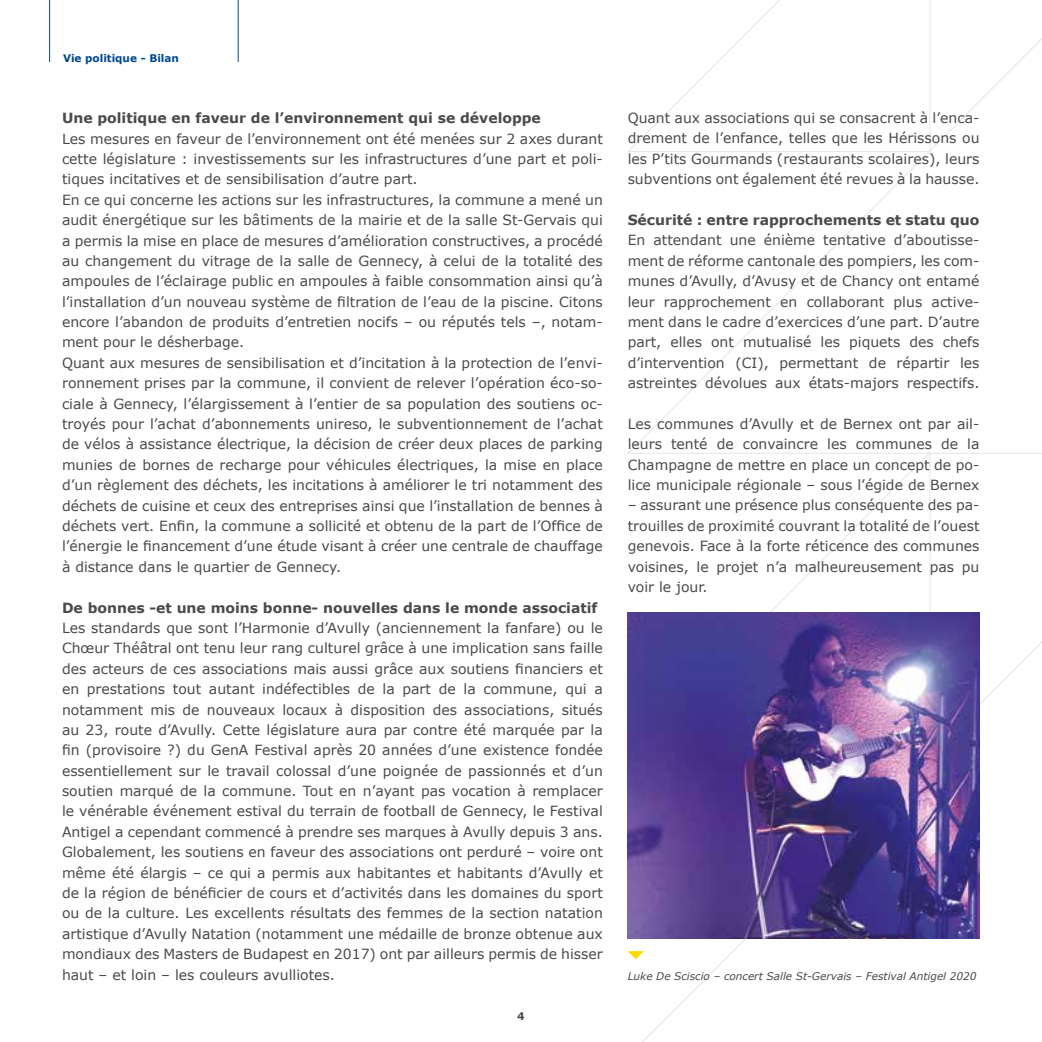
<style>
.page{position:relative;width:1042px;height:1042px;background:#fff}
.page>*{position:absolute;margin:0;border:0;box-sizing:border-box;transform-origin:0 0}
.t1{font:14px/20.3px "Verdana";color:#4a4a49;text-align:justify}
.t2{font:700 14px "Verdana";color:#4a4a49}
.t3{font:italic 10.5px "Verdana";color:#4a4a49}
.t4{font:700 10.5px "Verdana";color:#00488d}
.t5{font:700 10.5px "Verdana";color:#4a4a49}
</style>
<div class="page">
<svg style="left:630px;top:0;width:412px;height:454px"></svg>
<svg style="left:627px;top:451px;width:303px;height:304px"></svg>
<svg style="left:627px;top:0;width:303px;height:152px"></svg>
<hr style="left:49px;top:0;width:1px;height:62px;background:#00488d">
<hr style="left:238px;top:0;width:1px;height:62px;background:#00488d">
<img style="left:628px;top:612px;width:352px;height:327px">
<svg style="left:628px;top:951px;width:16px;height:8px"></svg>
<p class="t4" style="left:63px;top:51px;width:117px">Vie politique - Bilan</p>
<p class="t2" style="left:62px;top:109px;width:480px">Une politique en faveur de l’environnement qui se développe</p>
<p class="t1" style="left:62px;top:129px;width:542px;text-align:left">Les mesures en faveur de l’environnement ont été menées sur 2 axes durant cette législature : investissements sur les infrastructures d’une part et poli&shy;tiques incitatives et de sensibilisation d’autre part.<br>En ce qui concerne les actions sur les infrastructures, la commune a mené un audit énergétique sur les bâtiments de la mairie et de la salle St-Gervais qui a permis la mise en place de mesures d’amélioration constructives, a procédé au changement du vitrage de la salle de Gennecy, à celui de la totalité des ampoules de l’éclairage public en ampoules à faible consommation ainsi qu’à l’installation d’un nouveau système de filtration de l’eau de la piscine. Citons encore l’abandon de produits d’entretien nocifs – ou réputés tels –, notam&shy;ment pour le désherbage.<br>Quant aux mesures de sensibilisation et d’incitation à la protection de l’envi&shy;ronnement prises par la commune, il convient de relever l’opération éco-so&shy;ciale à Gennecy, l’élargissement à l’entier de sa population des soutiens oc&shy;troyés pour l’achat d’abonnements unireso, le subventionnement de l’achat de vélos à assistance électrique, la décision de créer deux places de parking munies de bornes de recharge pour véhicules électriques, la mise en place d’un règlement des déchets, les incitations à améliorer le tri notamment des déchets de cuisine et ceux des entreprises ainsi que l’installation de bennes à déchets vert. Enfin, la commune a sollicité et obtenu de la part de l’Office de l’énergie le financement d’une étude visant à créer une centrale de chauffage à distance dans le quartier de Gennecy.</p>
<p class="t2" style="left:62px;top:598px;width:537px">De bonnes -et une moins bonne- nouvelles dans le monde associatif</p>
<p class="t1" style="left:62px;top:618px;width:542px">Les standards que sont l’Harmonie d’Avully (anciennement la fanfare) ou le Chœur Théâtral ont tenu leur rang culturel grâce à une implication sans faille des acteurs de ces associations mais aussi grâce aux soutiens financiers et en prestations tout autant indéfectibles de la part de la commune, qui a notamment mis de nouveaux locaux à disposition des associations, situés au 23, route d’Avully. Cette législature aura par contre été marquée par la fin (provisoire ?) du GenA Festival après 20 années d’une existence fondée essentiellement sur le travail colossal d’une poignée de passionnés et d’un soutien marqué de la commune. Tout en n’ayant pas vocation à remplacer le vénérable événement estival du terrain de football de Gennecy, le Festival Antigel a cependant commencé à prendre ses marques à Avully depuis 3 ans.<br>Globalement, les soutiens en faveur des associations ont perduré – voire ont même été élargis – ce qui a permis aux habitantes et habitants d’Avully et de la région de bénéficier de cours et d’activités dans les domaines du sport ou de la culture. Les excellents résultats des femmes de la section natation artistique d’Avully Natation (notamment une médaille de bronze obtenue aux mondiaux des Masters de Budapest en 2017) ont par ailleurs permis de hisser haut – et loin – les couleurs avulliotes.</p>
<p class="t5" style="left:517px;top:1010px;width:9px">4</p>
<p class="t1" style="left:628px;top:108px;width:353px">Quant aux associations qui se consacrent à l’enca&shy;drement de l’enfance, telles que les Hérissons ou les P’tits Gourmands (restaurants scolaires), leurs subventions ont également été revues à la hausse.</p>
<p class="t2" style="left:628px;top:211px;width:353px">Sécurité : entre rapprochements et statu quo</p>
<p class="t1" style="left:628px;top:230px;width:353px">En attendant une énième tentative d’aboutisse&shy;ment de réforme cantonale des pompiers, les com&shy;munes d’Avully, d’Avusy et de Chancy ont entamé leur rapprochement en collaborant plus active&shy;ment dans le cadre d’exercices d’une part. D’autre part, elles ont mutualisé les piquets des chefs d’intervention (CI), permettant de répartir les astreintes dévolues aux états-majors respectifs.</p>
<p class="t1" style="left:628px;top:414px;width:353px">Les communes d’Avully et de Bernex ont par ail&shy;leurs tenté de convaincre les communes de la Champagne de mettre en place un concept de po&shy;lice municipale régionale – sous l’égide de Bernex</p>
<p class="t1" style="left:628px;top:495px;width:353px">– assurant une présence plus conséquente des pa&shy;trouilles de proximité couvrant la totalité de l’ouest genevois. Face à la forte réticence des communes voisines, le projet n’a malheureusement pas pu voir le jour.</p>
<p class="t3" style="left:628px;top:969px;width:350px">Luke De Sciscio – concert Salle St-Gervais – Festival Antigel 2020</p>
</div>
